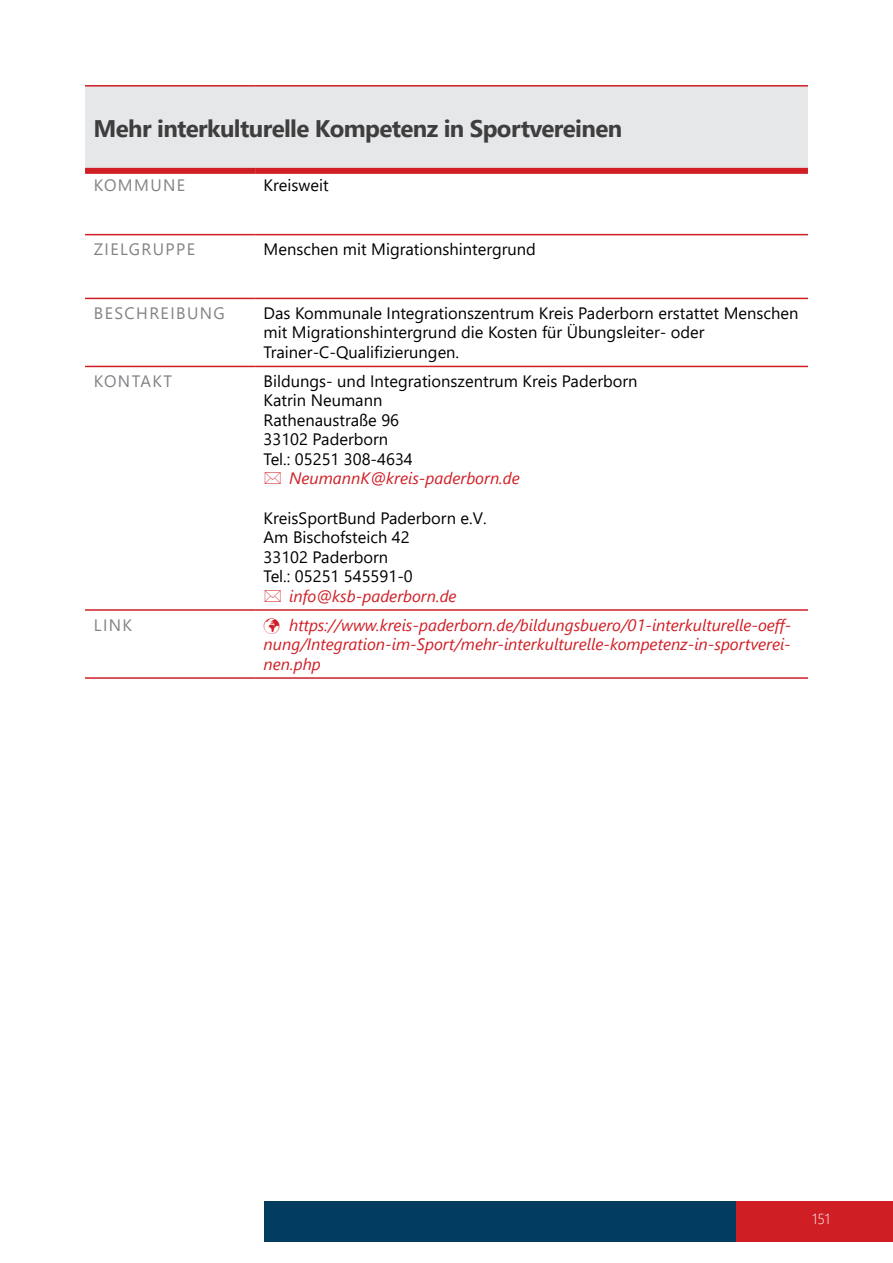
<style>
.page{position:relative;width:893px;height:1263px;background:#fff}
.page>*{position:absolute;margin:0;border:0;box-sizing:border-box;transform-origin:0 0}
.t1{font:700 24px "Segoe UI";letter-spacing:-.025em;color:#3e3e3f}
.t2{font:16.5px/19.5px "Segoe UI";color:#000001}
.t3{font:italic 16.5px/19.5px "Segoe UI";color:#d01e25;text-align:justify}
.t4{font:16.5px "Segoe UI";letter-spacing:.085em;color:#808285}
.t5{font:300 14.55px "Segoe UI";color:#fff}
</style>
<div class="page">
<div style="left:85px;top:86px;width:723px;height:85px;background:#e6e7e9"></div>
<hr style="left:85px;top:234px;width:170px;height:1px;background:#d01e25">
<hr style="left:255px;top:234px;width:553px;height:1px;background:#d01e25">
<hr style="left:85px;top:298px;width:170px;height:1px;background:#d01e25">
<hr style="left:255px;top:298px;width:553px;height:1px;background:#d01e25">
<hr style="left:85px;top:366px;width:170px;height:1px;background:#d01e25">
<hr style="left:255px;top:366px;width:553px;height:1px;background:#d01e25">
<hr style="left:85px;top:609px;width:170px;height:2px;background:#d01e25">
<hr style="left:255px;top:609px;width:553px;height:2px;background:#d01e25">
<hr style="left:85px;top:85px;width:170px;height:2px;background:#d01e25">
<hr style="left:255px;top:85px;width:553px;height:2px;background:#d01e25">
<div style="left:85px;top:168px;width:170px;height:6px;background:#d01e25"></div>
<div style="left:255px;top:168px;width:553px;height:6px;background:#d01e25"></div>
<hr style="left:85px;top:677px;width:170px;height:2px;background:#d01e25">
<hr style="left:255px;top:677px;width:553px;height:2px;background:#d01e25">
<div style="left:264px;top:1201px;width:473px;height:41px;background:#023c5f"></div>
<div style="left:737px;top:1201px;width:156px;height:41px;background:#d01e25"></div>
<h1 class="t1" style="left:94px;top:106px;width:530px">Mehr interkulturelle Kompetenz in Sportvereinen</h1>
<p class="t4" style="left:94px;top:170px;width:93px">KOMMUNE</p>
<p class="t2" style="left:264px;top:174px;width:67px">Kreisweit</p>
<p class="t4" style="left:94px;top:234px;width:103px">ZIELGRUPPE</p>
<p class="t2" style="left:264px;top:238px;width:274px">Menschen mit Migrationshintergrund</p>
<p class="t4" style="left:94px;top:297px;width:132px">BESCHREIBUNG</p>
<p class="t2" style="left:264px;top:302px;width:536px">Das Kommunale Integrationszentrum Kreis Paderborn erstattet Menschen mit Migrationshintergrund die Kosten für Übungsleiter- oder<br>Trainer-C-Qualifizierungen.</p>
<p class="t4" style="left:94px;top:366px;width:80px">KONTAKT</p>
<p class="t2" style="left:264px;top:370px;width:375px">Bildungs- und Integrationszentrum Kreis Paderborn<br>Katrin Neumann<br>Rathenaustraße 96<br>33102 Paderborn<br>Tel.: 05251 308-4634</p>
<p class="t3" style="left:289px;top:467px;width:232px">NeumannK@kreis-paderborn.de</p>
<p class="t2" style="left:264px;top:506px;width:224px">KreisSportBund Paderborn e.V.<br>Am Bischofsteich 42<br>33102 Paderborn<br>Tel.: 05251 545591-0</p>
<p class="t3" style="left:289px;top:584px;width:169px">info@ksb-paderborn.de</p>
<p class="t4" style="left:94px;top:609px;width:40px">LINK</p>
<p class="t3" style="left:264px;top:613px;width:529px;text-indent:26px">https://www.kreis-paderborn.de/bildungsbuero/01-interkulturelle-oeff&shy;nung/Integration-im-Sport/mehr-interkulturelle-kompetenz-in-sportverei&shy;nen.php</p>
<p class="t5" style="left:812px;top:1204px;width:19px">151</p>
</div>
